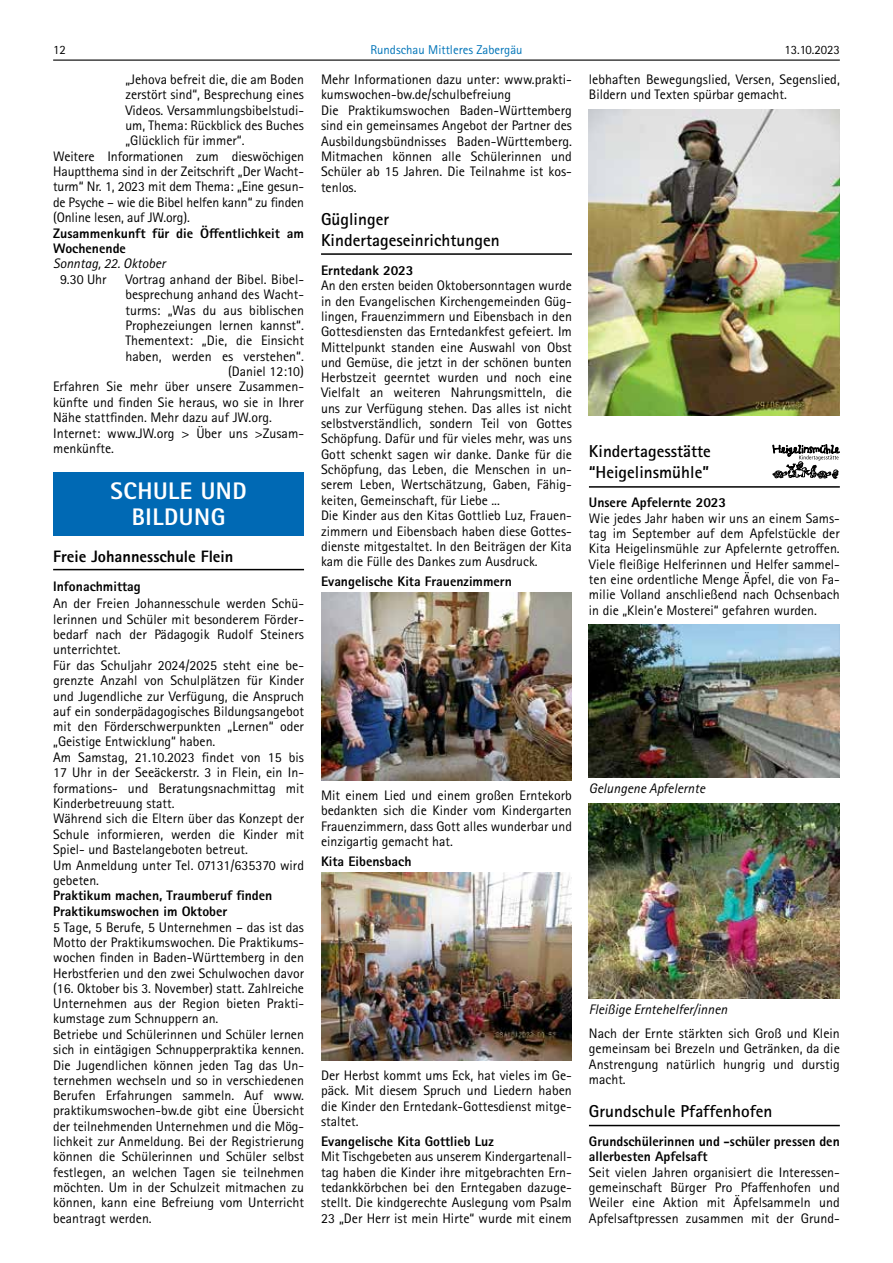
<style>
.page{position:relative;width:893px;height:1263px;background:#fff}
.page>*{position:absolute;margin:0;border:0;box-sizing:border-box;transform-origin:0 0}
.t1{font:800 24px/26.2px "Agfa Rotis Sans Serif";letter-spacing:.025em;color:#fff;text-align:center}
.t2{font:700 17.25px/20.7px "Agfa Rotis Sans Serif";color:#000}
.t3{font:800 16.5px "Rotis Sans Serif W1 G";color:#000}
.t4{font:13.8px/15.3px "Rotis Sans Serif W1 G";color:#000;text-align:justify}
.t5{font:800 13.8px/15.3px "Rotis Sans Serif W1 G";color:#000}
.t6{font:italic 13.8px "Rotis Sans Serif W1 G";color:#000}
.t7{font:12.75px "Rotis Sans Serif W1 G";color:#0074b8}
.t8{font:12.75px "Rotis Sans Serif W1 G";color:#000}
</style>
<div class="page">
<hr style="left:53px;top:60px;width:787px;height:1px;background:#000">
<hr style="left:53px;top:569px;width:251px;height:1px;background:#000">
<div style="left:53px;top:472px;width:251px;height:63px;background:#0069b4"></div>
<hr style="left:321px;top:253px;width:251px;height:2px;background:#000">
<img style="left:321px;top:592px;width:251px;height:188px">
<img style="left:321px;top:872px;width:251px;height:188px">
<img style="left:589px;top:110px;width:251px;height:306px">
<hr style="left:589px;top:486px;width:251px;height:2px;background:#000">
<svg style="left:773px;top:444px;width:66px;height:35px"></svg>
<img style="left:589px;top:625px;width:251px;height:153px">
<img style="left:589px;top:803px;width:251px;height:196px">
<hr style="left:589px;top:1125px;width:251px;height:1px;background:#000">
<p class="t8" style="left:53px;top:42px;width:14px">12</p>
<p class="t7" style="left:370px;top:42px;width:154px">Rundschau Mittleres Zabergäu</p>
<p class="t8" style="left:784px;top:42px;width:57px">13.10.2023</p>
<p class="t4" style="left:125px;top:72px;width:180px">„Jehova befreit die, die am Boden</p>
<p class="t4" style="left:125px;top:87px;width:180px">zerstört sind“, Besprechung eines</p>
<p class="t4" style="left:125px;top:102px;width:180px">Videos. Versammlungsbibelstudi-</p>
<p class="t4" style="left:125px;top:118px;width:180px">um, Thema: Rückblick des Buches</p>
<p class="t4" style="left:125px;top:133px;width:121px">„Glücklich für immer“.</p>
<p class="t4" style="left:53px;top:149px;width:252px">Weitere Informationen zum dieswöchigen</p>
<p class="t4" style="left:53px;top:164px;width:251px">Hauptthema sind in der Zeitschrift „Der Wacht-</p>
<p class="t4" style="left:53px;top:179px;width:252px">turm“ Nr. 1, 2023 mit dem Thema: „Eine gesun-</p>
<p class="t4" style="left:53px;top:195px;width:252px">de Psyche – wie die Bibel helfen kann“ zu finden</p>
<p class="t4" style="left:53px;top:210px;width:138px">(Online lesen, auf JW.org).</p>
<p class="t5" style="left:53px;top:225px;width:252px">Zusammenkunft für die Öffentlichkeit am<br>Wochenende</p>
<p class="t6" style="left:53px;top:256px;width:114px">Sonntag, 22. Oktober</p>
<p class="t4" style="left:60px;top:272px;width:48px">9.30 Uhr</p>
<p class="t4" style="left:125px;top:272px;width:180px">Vortrag anhand der Bibel. Bibel-</p>
<p class="t4" style="left:125px;top:287px;width:180px">besprechung anhand des Wacht-</p>
<p class="t4" style="left:125px;top:302px;width:180px">turms: „Was du aus biblischen</p>
<p class="t4" style="left:125px;top:318px;width:180px">Prophezeiungen lernen kannst“.</p>
<p class="t4" style="left:125px;top:333px;width:180px">Thementext: „Die, die Einsicht</p>
<p class="t4" style="left:125px;top:348px;width:180px">haben, werden es verstehen“.</p>
<p class="t4" style="left:228px;top:364px;width:77px">(Daniel 12:10)</p>
<p class="t4" style="left:53px;top:379px;width:251px">Erfahren Sie mehr über unsere Zusammen-</p>
<p class="t4" style="left:53px;top:394px;width:252px">künfte und finden Sie heraus, wo sie in Ihrer</p>
<p class="t4" style="left:53px;top:410px;width:220px">Nähe stattfinden. Mehr dazu auf JW.org.</p>
<p class="t4" style="left:53px;top:425px;width:252px">Internet: www.JW.org &gt; Über uns &gt;Zusam-</p>
<p class="t4" style="left:53px;top:441px;width:62px">menkünfte.</p>
<h1 class="t1" style="left:110px;top:477px;width:138px">SCHULE UND<br>BILDUNG</h1>
<p class="t3" style="left:53px;top:546px;width:182px">Freie Johannesschule Flein</p>
<p class="t5" style="left:53px;top:578px;width:89px">Infonachmittag</p>
<p class="t4" style="left:53px;top:596px;width:252px;text-align:left">An der Freien Johannesschule werden Schü&shy;lerinnen und Schüler mit besonderem Förder&shy;bedarf nach der Pädagogik Rudolf Steiners unterrichtet.<br>Für das Schuljahr 2024/2025 steht eine be&shy;grenzte Anzahl von Schulplätzen für Kinder und Jugendliche zur Verfügung, die Anspruch auf ein sonderpädagogisches Bildungsangebot mit den Förderschwerpunkten „Lernen“ oder „Geistige Entwicklung“ haben.<br>Am Samstag, 21.10.2023 findet von 15 bis 17 Uhr in der Seeäckerstr. 3 in Flein, ein In&shy;formations- und Beratungsnachmittag mit Kinderbetreuung statt.<br>Während sich die Eltern über das Konzept der Schule informieren, werden die Kinder mit Spiel- und Bastelangeboten betreut.<br>Um Anmeldung unter Tel. 07131/635370 wird gebeten.</p>
<p class="t5" style="left:53px;top:888px;width:221px">Praktikum machen, Traumberuf finden<br>Praktikumswochen im Oktober</p>
<p class="t4" style="left:53px;top:919px;width:252px;text-align:left">5 Tage, 5 Berufe, 5 Unternehmen – das ist das Motto der Praktikumswochen. Die Praktikums&shy;wochen finden in Baden-Württemberg in den Herbstferien und den zwei Schulwochen davor (16. Oktober bis 3. November) statt. Zahlreiche Unternehmen aus der Region bieten Prakti&shy;kumstage zum Schnuppern an.<br>Betriebe und Schülerinnen und Schüler lernen sich in eintägigen Schnupperpraktika kennen.<br>Die Jugendlichen können jeden Tag das Un&shy;ternehmen wechseln und so in verschiedenen Berufen Erfahrungen sammeln. Auf www. praktikumswochen-bw.de gibt eine Übersicht der teilnehmenden Unternehmen und die Mög&shy;lichkeit zur Anmeldung. Bei der Registrierung können die Schülerinnen und Schüler selbst festlegen, an welchen Tagen sie teilnehmen möchten. Um in der Schulzeit mitmachen zu können, kann eine Befreiung vom Unterricht beantragt werden.</p>
<p class="t4" style="left:589px;top:72px;width:252px">lebhaften Bewegungslied, Versen, Segenslied,<br>Bildern und Texten spürbar gemacht.</p>
<p class="t4" style="left:321px;top:72px;width:252px;text-align:left">Mehr Informationen dazu unter: www.prakti&shy;kumswochen-bw.de/schulbefreiung<br>Die Praktikumswochen Baden-Württemberg sind ein gemeinsames Angebot der Partner des Ausbildungsbündnisses Baden-Württemberg.<br>Mitmachen können alle Schülerinnen und Schüler ab 15 Jahren. Die Teilnahme ist kos&shy;tenlos.</p>
<p class="t2" style="left:321px;top:208px;width:180px">Güglinger<br>Kindertageseinrichtungen</p>
<p class="t5" style="left:321px;top:262px;width:94px">Erntedank 2023</p>
<p class="t4" style="left:321px;top:278px;width:252px;text-align:left">An den ersten beiden Oktobersonntagen wurde in den Evangelischen Kirchengemeinden Güg&shy;lingen, Frauenzimmern und Eibensbach in den Gottesdiensten das Erntedankfest gefeiert. Im Mittelpunkt standen eine Auswahl von Obst und Gemüse, die jetzt in der schönen bunten Herbstzeit geerntet wurden und noch eine Vielfalt an weiteren Nahrungsmitteln, die uns zur Verfügung stehen. Das alles ist nicht selbstverständlich, sondern Teil von Gottes Schöpfung. Dafür und für vieles mehr, was uns Gott schenkt sagen wir danke. Danke für die Schöpfung, das Leben, die Menschen in un&shy;serem Leben, Wertschätzung, Gaben, Fähig&shy;keiten, Gemeinschaft, für Liebe ...<br>Die Kinder aus den Kitas Gottlieb Luz, Frauen&shy;zimmern und Eibensbach haben diese Gottes&shy;dienste mitgestaltet. In den Beiträgen der Kita kam die Fülle des Dankes zum Ausdruck.</p>
<p class="t5" style="left:321px;top:573px;width:192px">Evangelische Kita Frauenzimmern</p>
<p class="t2" style="left:589px;top:441px;width:124px">Kindertagesstätte “Heigelinsmühle”</p>
<p class="t5" style="left:589px;top:495px;width:139px">Unsere Apfelernte 2023</p>
<p class="t4" style="left:589px;top:510px;width:252px">Wie jedes Jahr haben wir uns an einem Sams&shy;tag im September auf dem Apfelstückle der Kita Heigelinsmühle zur Apfelernte getroffen.<br>Viele fleißige Helferinnen und Helfer sammel&shy;ten eine ordentliche Menge Äpfel, die von Fa&shy;milie Volland anschließend nach Ochsenbach in die „Klein’e Mosterei“ gefahren wurden.</p>
<p class="t6" style="left:589px;top:780px;width:118px">Gelungene Apfelernte</p>
<p class="t4" style="left:321px;top:788px;width:252px">Mit einem Lied und einem großen Erntekorb bedankten sich die Kinder vom Kindergarten Frauenzimmern, dass Gott alles wunderbar und einzigartig gemacht hat.</p>
<p class="t5" style="left:321px;top:853px;width:92px">Kita Eibensbach</p>
<p class="t6" style="left:589px;top:1001px;width:140px">Fleißige Erntehelfer/innen</p>
<p class="t4" style="left:589px;top:1026px;width:252px">Nach der Ernte stärkten sich Groß und Klein gemeinsam bei Brezeln und Getränken, da die Anstrengung natürlich hungrig und durstig macht.</p>
<p class="t2" style="left:589px;top:1100px;width:185px">Grundschule Pfaffenhofen</p>
<p class="t5" style="left:589px;top:1133px;width:252px">Grundschülerinnen und -schüler pressen den allerbesten Apfelsaft</p>
<p class="t4" style="left:589px;top:1164px;width:252px">Seit vielen Jahren organisiert die Interessen&shy;gemeinschaft Bürger Pro Pfaffenhofen und Weiler eine Aktion mit Äpfelsammeln und Apfelsaftpressen zusammen mit der Grund-</p>
<p class="t4" style="left:321px;top:1068px;width:252px">Der Herbst kommt ums Eck, hat vieles im Ge&shy;päck. Mit diesem Spruch und Liedern haben die Kinder den Erntedank-Gottesdienst mitge&shy;staltet.</p>
<p class="t5" style="left:321px;top:1133px;width:174px">Evangelische Kita Gottlieb Luz</p>
<p class="t4" style="left:321px;top:1149px;width:252px">Mit Tischgebeten aus unserem Kindergartenall&shy;tag haben die Kinder ihre mitgebrachten Ern&shy;tedankkörbchen bei den Erntegaben dazuge&shy;stellt. Die kindgerechte Auslegung vom Psalm 23 „Der Herr ist mein Hirte“ wurde mit einem</p>
</div>
